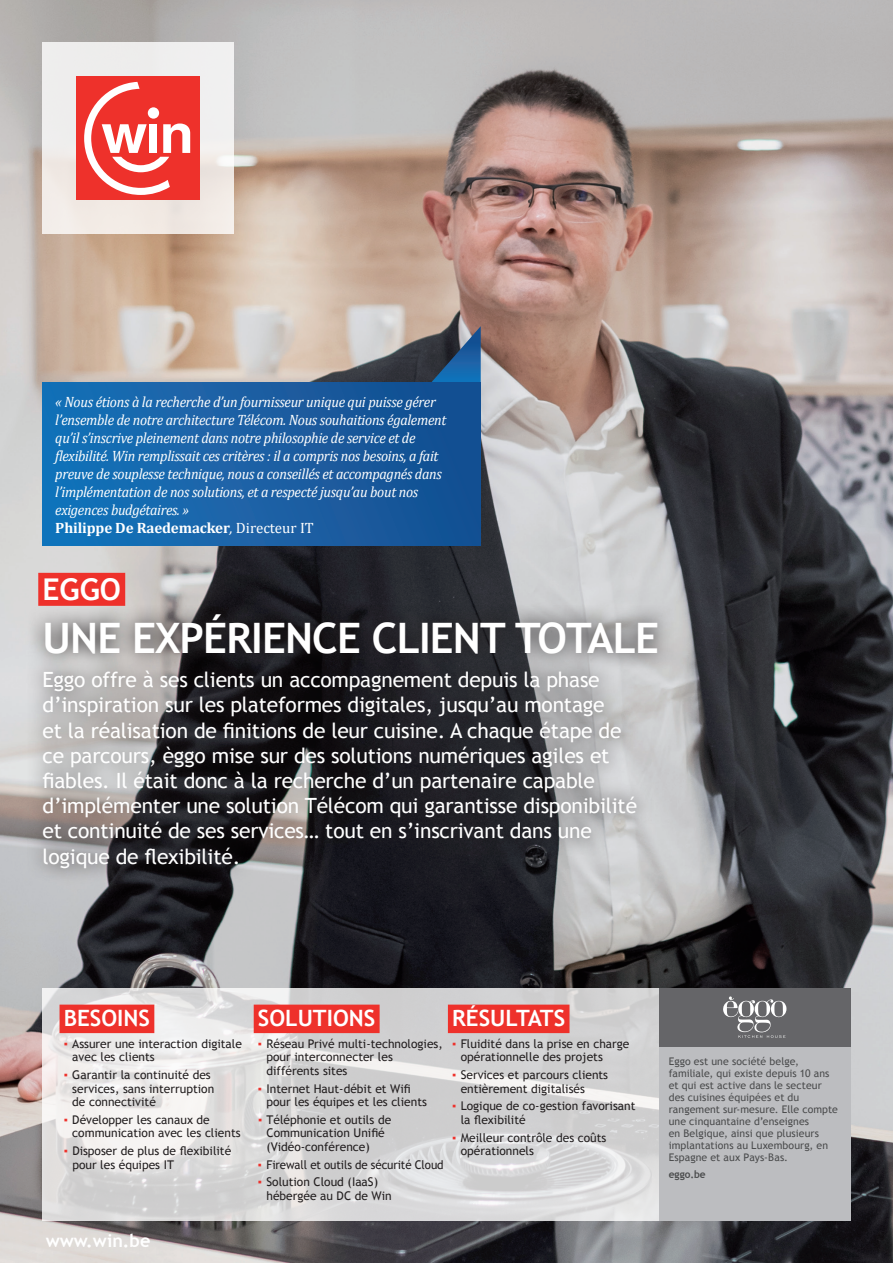
<style>
.page{position:relative;width:893px;height:1263px;background:#fff}
.page>*{position:absolute;margin:0;border:0;box-sizing:border-box;transform-origin:0 0}
.t1{font:700 42px "Trebuchet MS";letter-spacing:-.02em;color:#fff}
.t2{font:700 30px "Trebuchet MS";color:#fff}
.t3{font:700 22.5px "Trebuchet MS";color:#fff}
.t4{font:21px/25.2px "Trebuchet MS";letter-spacing:-.01em;color:#fff}
.t5{font:700 18px "Trebuchet MS";color:#fff}
.t6{font:italic 15px/18px "Cambria";letter-spacing:-.02em;color:#fff;scale:.94 1}
.t7{font:12px/13.5px "Trebuchet MS";color:#231f20}
.t8{font:12px "Trebuchet MS";color:#231f20;scale:.96 1}
.t9{font:10.5px/12px "Trebuchet MS";letter-spacing:.01em;color:#4b4c4d}
.t10{font:700 10.5px "Trebuchet MS";letter-spacing:.01em;color:#4b4c4d;scale:.96 1}
.s1{font-weight:700;font-style:normal}
.s2{font-style:normal}
.s3{color:#ee312b}
</style>
<div class="page">
<img style="left:0;top:0;width:893px;height:1263px">
<svg style="left:43px;top:988px;width:616px;height:232px"></svg>
<div style="left:60px;top:1004px;width:94px;height:29px;background:#ee312b"></div>
<div style="left:254px;top:1004px;width:126px;height:29px;background:#ee312b"></div>
<div style="left:448px;top:1004px;width:121px;height:29px;background:#ee312b"></div>
<div style="left:659px;top:1040px;width:191px;height:180px;background:#bcbdc0"></div>
<svg style="left:431px;top:326px;width:50px;height:57px;background:#355a7e"></svg>
<div style="left:43px;top:383px;width:438px;height:163px;background:linear-gradient(to right,#1773ba,#174d8f)"></div>
<div style="left:659px;top:988px;width:191px;height:58px;background:#656568"></div>
<div style="left:38px;top:573px;width:87px;height:33px;background:#ee312b"></div>
<svg style="left:26px;top:598px;width:648px;height:288px;background:#5d5b5e"></svg>
<svg style="left:723px;top:996px;width:63px;height:42px"></svg>
<div style="left:43px;top:43px;width:191px;height:191px;background:#f0edec"></div>
<div style="left:77px;top:77px;width:123px;height:123px;background:#ee312b"></div>
<svg style="left:84px;top:82px;width:106px;height:113px"></svg>
<p class="t6" style="left:55px;top:392px;width:418px">« Nous étions à la recherche d’un fournisseur unique qui puisse gérer l’ensemble de notre architecture Télécom. Nous souhaitions également qu’il s’inscrive pleinement dans notre philosophie de service et de flexibilité. Win remplissait ces critères : il a compris nos besoins, a fait preuve de souplesse technique, nous a conseillés et accompagnés dans l’implémentation de nos solutions, et a respecté jusqu’au bout nos exigences budgétaires. »<br><span class="s1">Philippe De Raedemacker</span>, <span class="s2">Directeur IT</span></p>
<h2 class="t2" style="left:43px;top:571px;width:80px">EGGO</h2>
<h1 class="t1" style="left:43px;top:612px;width:618px">UNE EXPÉRIENCE CLIENT TOTALE</h1>
<p class="t4" style="left:43px;top:667px;width:596px">Eggo offre à ses clients un accompagnement depuis la phase d’inspiration sur les plateformes digitales, jusqu’au montage<br>et la réalisation de finitions de leur cuisine. A chaque étape de ce parcours, èggo mise sur des solutions numériques agiles et fiables. Il était donc à la recherche d’un partenaire capable d’implémenter une solution Télécom qui garantisse disponibilité et continuité de ses services… tout en s’inscrivant dans une logique de flexibilité.</p>
<h3 class="t3" style="left:64px;top:1004px;width:88px">BESOINS</h3>
<p class="t7" style="left:72px;top:1037px;width:171px;text-indent:-9px"><span class="s3">▪</span> Assurer une interaction digitale avec les clients</p>
<p class="t7" style="left:72px;top:1068px;width:143px;text-indent:-9px"><span class="s3">▪</span> Garantir la continuité des services, sans interruption de connectivité</p>
<p class="t7" style="left:72px;top:1113px;width:170px;text-indent:-9px"><span class="s3">▪</span> Développer les canaux de communication avec les clients</p>
<p class="t7" style="left:72px;top:1144px;width:160px;text-indent:-9px"><span class="s3">▪</span> Disposer de plus de flexibilité pour les équipes IT</p>
<h3 class="t5" style="left:46px;top:1229px;width:106px">www.win.be</h3>
<h3 class="t3" style="left:258px;top:1004px;width:119px">SOLUTIONS</h3>
<p class="t7" style="left:266px;top:1037px;width:178px;text-indent:-9px"><span class="s3">▪</span> Réseau Privé multi-technologies, pour interconnecter les différents sites</p>
<p class="t7" style="left:266px;top:1082px;width:162px;text-indent:-9px"><span class="s3">▪</span> Internet Haut-débit et Wifi pour les équipes et les clients</p>
<p class="t7" style="left:266px;top:1113px;width:126px;text-indent:-9px"><span class="s3">▪</span> Téléphonie et outils de<br>Communication Unifié (Vidéo-conférence)</p>
<p class="t8" style="left:258px;top:1157px;width:195px"><span class="s3">▪</span> Firewall et outils de sécurité Cloud</p>
<p class="t7" style="left:266px;top:1175px;width:127px;text-indent:-9px"><span class="s3">▪</span> Solution Cloud (IaaS) hébergée au DC de Win</p>
<h3 class="t3" style="left:452px;top:1004px;width:115px">RÉSULTATS</h3>
<p class="t7" style="left:461px;top:1037px;width:170px;text-indent:-9px"><span class="s3">▪</span> Fluidité dans la prise en charge opérationnelle des projets</p>
<p class="t7" style="left:461px;top:1068px;width:149px;text-indent:-9px"><span class="s3">▪</span> Services et parcours clients entièrement digitalisés</p>
<p class="t7" style="left:461px;top:1099px;width:176px;text-indent:-9px"><span class="s3">▪</span> Logique de co-gestion favorisant la flexibilité</p>
<p class="t7" style="left:461px;top:1131px;width:147px;text-indent:-9px"><span class="s3">▪</span> Meilleur contrôle des coûts opérationnels</p>
<p class="t9" style="left:669px;top:1055px;width:171px">Eggo est une société belge, familiale, qui existe depuis 10 ans et qui est active dans le secteur des cuisines équipées et du rangement sur-mesure. Elle compte une cinquantaine d’enseignes<br>en Belgique, ainsi que plusieurs implantations au Luxembourg, en<br>Espagne et aux Pays-Bas.</p>
<p class="t10" style="left:669px;top:1167px;width:40px">eggo.be</p>
</div>
